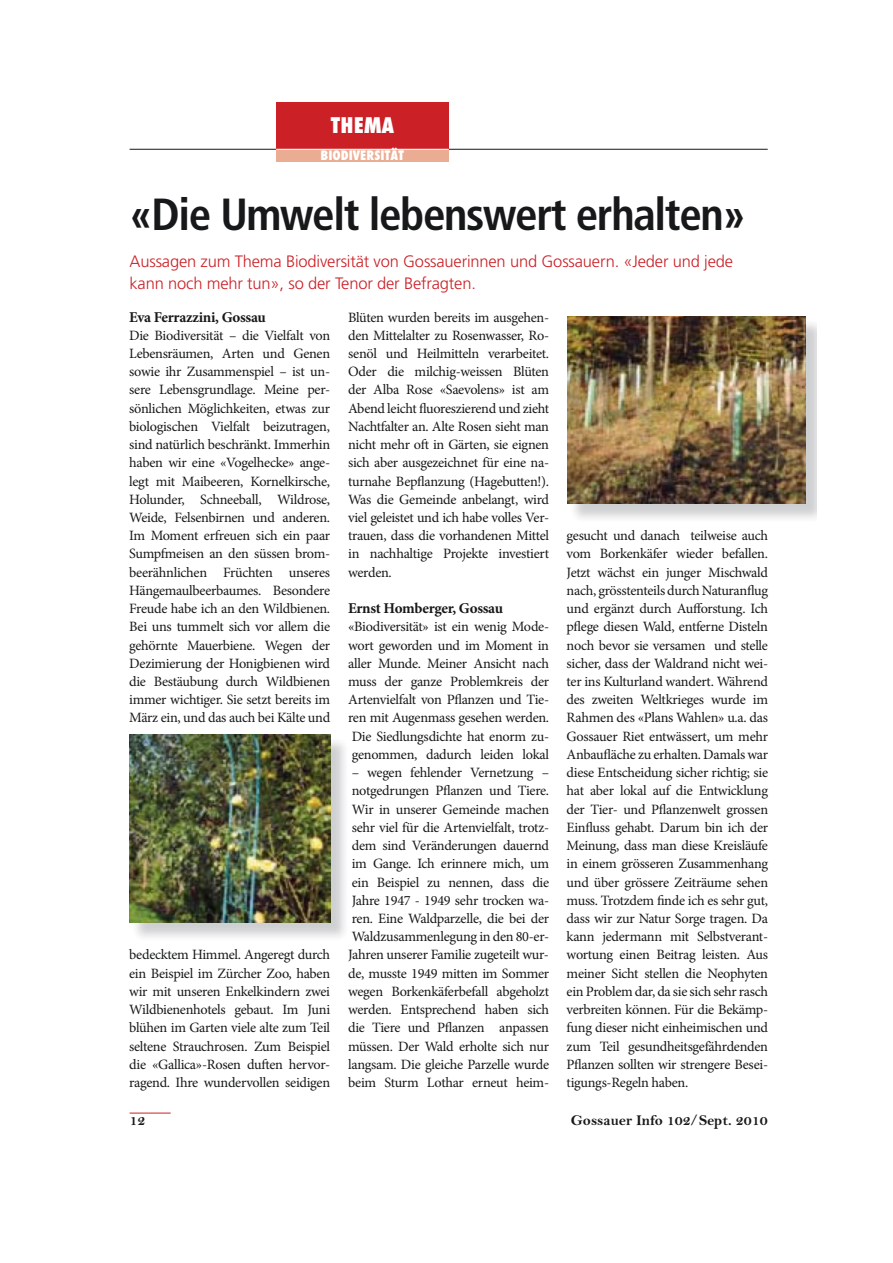
<style>
.page{position:relative;width:893px;height:1263px;background:#fff}
.page>*{position:absolute;margin:0;border:0;box-sizing:border-box;transform-origin:0 0}
.t1{font:700 condensed 45px "Frutiger";letter-spacing:-.03em;color:#171819}
.t2{font:800 condensed 21px "Futura";color:#fff}
.t3{font:300 16.5px/21.8px "Frutiger";letter-spacing:-.01em;color:#cb2026}
.t4{font:700 15px "Minion Pro";letter-spacing:-.02em;color:#171819}
.t5{font:15px "Bell MT Bold";color:#171819}
.t6{font:14.25px/18.3px "Minion Pro";letter-spacing:-.02em;color:#171819;text-align:justify}
.t7{font:800 condensed 12.75px "Futura";color:#fff}
</style>
<div class="page">
<hr style="left:129px;top:149px;width:147px;height:1px;background:#171819">
<hr style="left:448px;top:149px;width:319px;height:1px;background:#171819">
<hr style="left:129px;top:1113px;width:42px;height:1px;background:#cb2026">
<div style="left:276px;top:102px;width:172px;height:47px;background:#cb2026"></div>
<div style="left:276px;top:149px;width:172px;height:13px;background:#eaac92"></div>
<hr style="left:276px;top:149px;width:172px;height:1px;background:#fff">
<img style="left:574px;top:318px;width:242px;height:201px">
<img style="left:567px;top:316px;width:238px;height:188px">
<img style="left:136px;top:736px;width:209px;height:201px">
<img style="left:129px;top:735px;width:201px;height:188px">
<h2 class="t2" style="left:330px;top:117px;width:65px">THEMA</h2>
<p class="t7" style="left:320px;top:150px;width:85px">BIODIVERSITÄT</p>
<h1 class="t1" style="left:129px;top:197px;width:618px">«Die Umwelt lebenswert erhalten»</h1>
<p class="t3" style="left:129px;top:252px;width:605px">Aussagen zum Thema Biodiversität von Gossauerinnen und Gossauern. «Jeder und jede kann noch mehr tun», so der Tenor der Befragten.</p>
<p class="t4" style="left:129px;top:311px;width:138px">Eva Ferrazzini, Gossau</p>
<p class="t6" style="left:129px;top:327px;width:202px">Die Biodiversität – die Vielfalt von Lebensräumen, Arten und Genen sowie ihr Zusammenspiel – ist un&shy;sere Lebensgrundlage. Meine per&shy;sönlichen Möglichkeiten, etwas zur biologischen Vielfalt beizutragen, sind natürlich beschränkt. Immerhin haben wir eine «Vogelhecke» ange&shy;legt mit Maibeeren, Kornelkirsche, Holunder, Schneeball, Wildrose, Weide, Felsenbirnen und anderen.<br>Im Moment erfreuen sich ein paar Sumpfmeisen an den süssen brom&shy;beerähnlichen Früchten unseres Hängemaulbeerbaumes. Besondere Freude habe ich an den Wildbienen.<br>Bei uns tummelt sich vor allem die gehörnte Mauerbiene. Wegen der Dezimierung der Honigbienen wird die Bestäubung durch Wildbienen immer wichtiger. Sie setzt bereits im März ein, und das auch bei Kälte und</p>
<p class="t6" style="left:129px;top:947px;width:202px">bedecktem Himmel. Angeregt durch ein Beispiel im Zürcher Zoo, haben wir mit unseren Enkelkindern zwei Wildbienenhotels gebaut. Im Juni blühen im Garten viele alte zum Teil seltene Strauchrosen. Zum Beispiel die «Gallica»-Rosen duften hervor&shy;ragend. Ihre wundervollen seidigen</p>
<p class="t6" style="left:348px;top:309px;width:202px">Blüten wurden bereits im ausgehen&shy;den Mittelalter zu Rosenwasser, Ro&shy;senöl und Heilmitteln verarbeitet.<br>Oder die milchig-weissen Blüten der Alba Rose «Saevolens» ist am Abend leicht fluoreszierend und zieht Nachtfalter an. Alte Rosen sieht man nicht mehr oft in Gärten, sie eignen sich aber ausgezeichnet für eine na&shy;turnahe Bepflanzung (Hagebutten!).<br>Was die Gemeinde anbelangt, wird viel geleistet und ich habe volles Ver&shy;trauen, dass die vorhandenen Mittel in nachhaltige Projekte investiert werden.</p>
<p class="t4" style="left:348px;top:602px;width:156px">Ernst Homberger, Gossau</p>
<p class="t6" style="left:348px;top:619px;width:202px">«Biodiversität» ist ein wenig Mode&shy;wort geworden und im Moment in aller Munde. Meiner Ansicht nach muss der ganze Problemkreis der Artenvielfalt von Pflanzen und Tie&shy;ren mit Augenmass gesehen werden.<br>Die Siedlungsdichte hat enorm zu&shy;genommen, dadurch leiden lokal</p>
<p class="t6" style="left:348px;top:765px;width:202px">– wegen fehlender Vernetzung – notgedrungen Pflanzen und Tiere.<br>Wir in unserer Gemeinde machen sehr viel für die Artenvielfalt, trotz&shy;dem sind Veränderungen dauernd im Gange. Ich erinnere mich, um ein Beispiel zu nennen, dass die Jahre 1947 - 1949 sehr trocken wa&shy;ren. Eine Waldparzelle, die bei der Waldzusammenlegung in den 80-er-Jahren unserer Familie zugeteilt wur&shy;de, musste 1949 mitten im Sommer wegen Borkenkäferbefall abgeholzt werden. Entsprechend haben sich die Tiere und Pflanzen anpassen müssen. Der Wald erholte sich nur langsam. Die gleiche Parzelle wurde beim Sturm Lothar erneut heim-</p>
<p class="t6" style="left:566px;top:528px;width:203px">gesucht und danach teilweise auch vom Borkenkäfer wieder befallen.<br>Jetzt wächst ein junger Mischwald nach, grösstenteils durch Naturanflug und ergänzt durch Aufforstung. Ich pflege diesen Wald, entferne Disteln noch bevor sie versamen und stelle sicher, dass der Waldrand nicht wei&shy;ter ins Kulturland wandert. Während des zweiten Weltkrieges wurde im Rahmen des «Plans Wahlen» u.a. das Gossauer Riet entwässert, um mehr Anbaufläche zu erhalten. Damals war diese Entscheidung sicher richtig; sie hat aber lokal auf die Entwicklung der Tier- und Pflanzenwelt grossen Einfluss gehabt. Darum bin ich der Meinung, dass man diese Kreisläufe in einem grösseren Zusammenhang und über grössere Zeiträume sehen muss. Trotzdem finde ich es sehr gut, dass wir zur Natur Sorge tragen. Da kann jedermann mit Selbstverant&shy;wortung einen Beitrag leisten. Aus meiner Sicht stellen die Neophyten ein Problem dar, da sie sich sehr rasch verbreiten können. Für die Bekämp&shy;fung dieser nicht einheimischen und zum Teil gesundheitsgefährdenden Pflanzen sollten wir strengere Besei&shy;tigungs-Regeln haben.</p>
<p class="t5" style="left:129px;top:1111px;width:17px">12</p>
<p class="t5" style="left:570px;top:1111px;width:198px">Gossauer Info 102/Sept. 2010</p>
</div>
